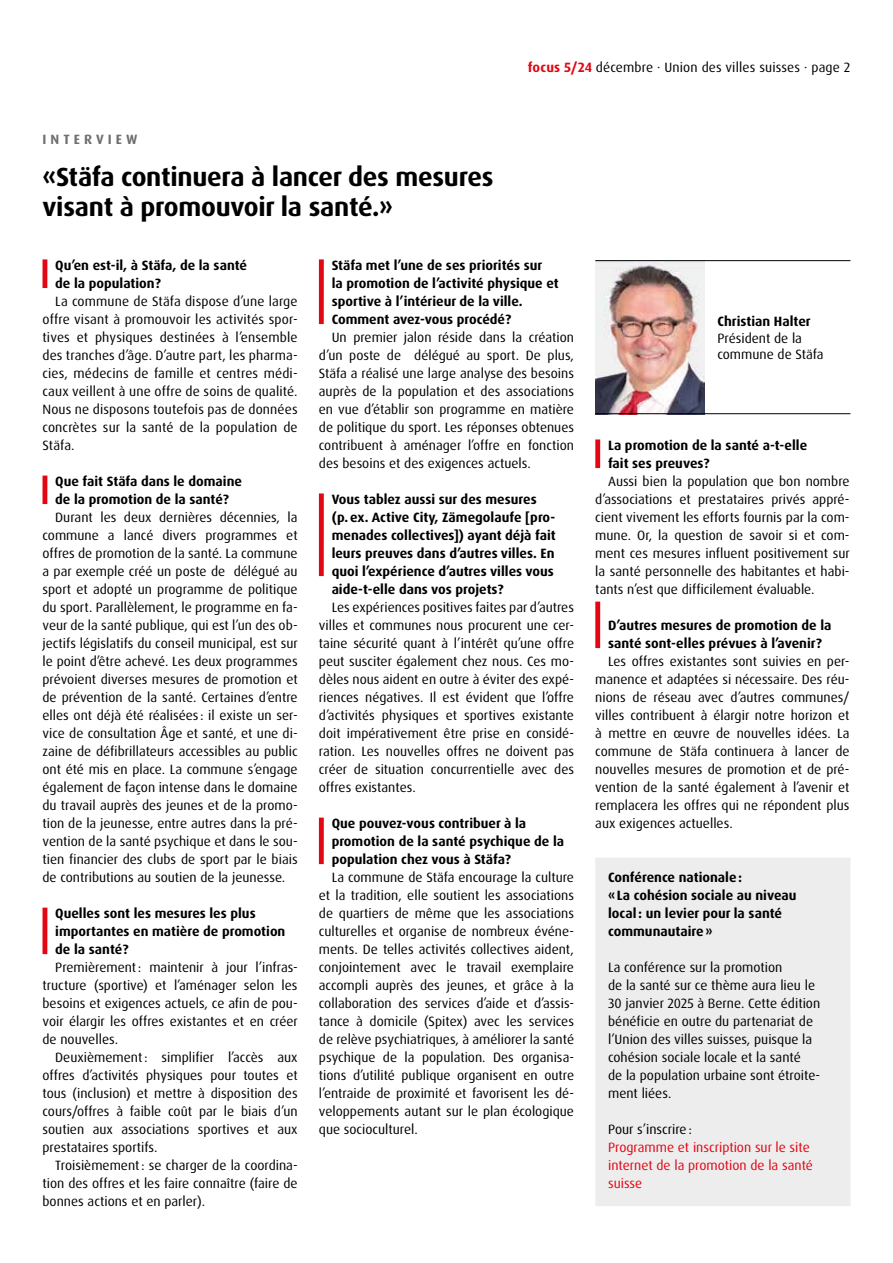
<style>
.page{position:relative;width:893px;height:1263px;background:#fff}
.page>*{position:absolute;margin:0;border:0;box-sizing:border-box;transform-origin:0 0}
.t1{font:700 26.25px/30px "Dax OT";letter-spacing:-.01em;color:#000}
.t2{font:13.5px/18px "Dax OT";color:#000;text-align:justify}
.t3{font:700 13.5px/18px "Dax OT";color:#000}
.t4{font:13.5px/18px "Dax OT";color:#e30613}
.t5{font:700 13.5px "Dax OT";letter-spacing:.3em;color:#706f6f}
.s1{font-weight:700;color:#e30613}
</style>
<div class="page">
<hr style="left:43px;top:259px;width:4px;height:29px;background:#e30613">
<div style="left:319px;top:259px;width:5px;height:65px;background:#e30613"></div>
<div style="left:319px;top:493px;width:5px;height:83px;background:#e30613"></div>
<hr style="left:43px;top:476px;width:4px;height:28px;background:#e30613">
<hr style="left:43px;top:908px;width:4px;height:46px;background:#e30613">
<img style="left:595px;top:261px;width:110px;height:152px">
<hr style="left:595px;top:413px;width:255px;height:1px;background:#000">
<hr style="left:595px;top:260px;width:255px;height:1px;background:#000">
<div style="left:319px;top:818px;width:5px;height:46px;background:#e30613"></div>
<div style="left:595px;top:439px;width:5px;height:29px;background:#e30613"></div>
<div style="left:595px;top:602px;width:5px;height:46px;background:#e30613"></div>
<div style="left:595px;top:857px;width:255px;height:349px;background:#ededed"></div>
<p class="t5" style="left:43px;top:130px;width:97px">INTERVIEW</p>
<h1 class="t1" style="left:43px;top:162px;width:452px">«Stäfa continuera à lancer des mesures visant à promouvoir la santé.»</h1>
<p class="t2" style="left:528px;top:58px;width:324px"><span class="s1">focus 5/24</span> décembre · Union des villes suisses · page 2</p>
<p class="t3" style="left:55px;top:256px;width:193px">Qu’en est-il, à Stäfa, de la santé de la population?</p>
<p class="t2" style="left:43px;top:292px;width:257px;text-indent:13px">La commune de Stäfa dispose d’une large offre visant à promouvoir les activités spor&shy;tives et physiques destinées à l’ensemble des tranches d’âge. D’autre part, les pharma&shy;cies, médecins de famille et centres médi&shy;caux veillent à une offre de soins de qualité.<br>Nous ne disposons toutefois pas de données concrètes sur la santé de la population de Stäfa.</p>
<p class="t3" style="left:55px;top:472px;width:188px">Que fait Stäfa dans le domaine de la promotion de la santé?</p>
<p class="t2" style="left:43px;top:508px;width:257px;text-indent:13px">Durant les deux dernières décennies, la commune a lancé divers programmes et offres de promotion de la santé. La commune a par exemple créé un poste de délégué au sport et adopté un programme de politique du sport. Parallèlement, le programme en fa&shy;veur de la santé publique, qui est l’un des ob&shy;jectifs législatifs du conseil municipal, est sur le point d’être achevé. Les deux programmes prévoient diverses mesures de promotion et de prévention de la santé. Certaines d’entre elles ont déjà été réalisées : il existe un ser&shy;vice de consultation Âge et santé, et une di&shy;zaine de défibrillateurs accessibles au public ont été mis en place. La commune s’engage également de façon intense dans le domaine du travail auprès des jeunes et de la promo&shy;tion de la jeunesse, entre autres dans la pré&shy;vention de la santé psychique et dans le sou&shy;tien financier des clubs de sport par le biais de contributions au soutien de la jeunesse.</p>
<p class="t3" style="left:55px;top:904px;width:232px">Quelles sont les mesures les plus importantes en matière de promotion de la santé?</p>
<p class="t2" style="left:43px;top:958px;width:257px;text-indent:13px">Premièrement: maintenir à jour l’infras&shy;tructure (sportive) et l’aménager selon les besoins et exigences actuels, ce afin de pou&shy;voir élargir les offres existantes et en créer de nouvelles.</p>
<p class="t2" style="left:43px;top:1048px;width:257px;text-indent:13px">Deuxièmement: simplifier l’accès aux offres d’activités physiques pour toutes et tous (inclusion) et mettre à disposition des cours/offres à faible coût par le biais d’un soutien aux associations sportives et aux prestataires sportifs.</p>
<p class="t2" style="left:43px;top:1156px;width:257px;text-indent:13px">Troisièmement: se charger de la coordina&shy;tion des offres et les faire connaître (faire de bonnes actions et en parler).</p>
<p class="t3" style="left:332px;top:256px;width:229px">Stäfa met l’une de ses priorités sur<br>la promotion de l’activité physique et sportive à l’intérieur de la ville.<br>Comment avez-vous procédé?</p>
<p class="t2" style="left:319px;top:328px;width:257px;text-indent:13px">Un premier jalon réside dans la création d’un poste de délégué au sport. De plus, Stäfa a réalisé une large analyse des besoins auprès de la population et des associations en vue d’établir son programme en matière de politique du sport. Les réponses obtenues contribuent à aménager l’offre en fonction des besoins et des exigences actuels.</p>
<p class="t3" style="left:332px;top:490px;width:226px">Vous tablez aussi sur des mesures (p.ex. Active City, Zämegolaufe [pro&shy;menades collectives]) ayant déjà fait leurs preuves dans d’autres villes. En quoi l’expérience d’autres villes vous aide-t-elle dans vos projets?</p>
<p class="t2" style="left:319px;top:598px;width:257px;text-indent:13px">Les expériences positives faites par d’autres villes et communes nous procurent une cer&shy;taine sécurité quant à l’intérêt qu’une offre peut susciter également chez nous. Ces mo&shy;dèles nous aident en outre à éviter des expé&shy;riences négatives. Il est évident que l’offre d’activités physiques et sportives existante doit impérativement être prise en considé&shy;ration. Les nouvelles offres ne doivent pas créer de situation concurrentielle avec des offres existantes.</p>
<p class="t3" style="left:332px;top:814px;width:234px">Que pouvez-vous contribuer à la promotion de la santé psychique de la population chez vous à Stäfa?</p>
<p class="t2" style="left:319px;top:868px;width:257px;text-indent:13px">La commune de Stäfa encourage la culture et la tradition, elle soutient les associations de quartiers de même que les associations culturelles et organise de nombreux événe&shy;ments. De telles activités collectives aident, conjointement avec le travail exemplaire accompli auprès des jeunes, et grâce à la collaboration des services d’aide et d’assis&shy;tance à domicile (Spitex) avec les services de relève psychiatriques, à améliorer la santé psychique de la population. Des organisa&shy;tions d’utilité publique organisent en outre l’entraide de proximité et favorisent les dé&shy;veloppements autant sur le plan écologique que socioculturel.</p>
<p class="t3" style="left:717px;top:313px;width:95px">Christian Halter</p>
<p class="t2" style="left:717px;top:330px;width:108px;line-height:16.5px">Président de la commune de Stäfa</p>
<p class="t3" style="left:608px;top:436px;width:201px">La promotion de la santé a-t-elle fait ses preuves?</p>
<p class="t2" style="left:595px;top:472px;width:256px;text-indent:13px">Aussi bien la population que bon nombre d’associations et prestataires privés appré&shy;cient vivement les efforts fournis par la com&shy;mune. Or, la question de savoir si et com&shy;ment ces mesures influent positivement sur la santé personnelle des habitantes et habi&shy;tants n’est que difficilement évaluable.</p>
<p class="t3" style="left:608px;top:616px;width:225px">D’autres mesures de promotion de la santé sont-elles prévues à l’avenir?</p>
<p class="t2" style="left:595px;top:652px;width:256px;text-indent:13px">Les offres existantes sont suivies en per&shy;manence et adaptées si nécessaire. Des réu&shy;nions de réseau avec d’autres communes/ villes contribuent à élargir notre horizon et à mettre en œuvre de nouvelles idées. La commune de Stäfa continuera à lancer de nouvelles mesures de promotion et de pré&shy;vention de la santé également à l’avenir et remplacera les offres qui ne répondent plus aux exigences actuelles.</p>
<p class="t3" style="left:608px;top:868px;width:190px">Conférence nationale:<br>«La cohésion sociale au niveau local: un levier pour la santé communautaire»</p>
<p class="t2" style="left:608px;top:958px;width:214px;text-align:left">La conférence sur la promotion<br>de la santé sur ce thème aura lieu le 30 janvier 2025 à Berne. Cette édition bénéficie en outre du partenariat de l’Union des villes suisses, puisque la cohésion sociale locale et la santé<br>de la population urbaine sont étroite&shy;ment liées.</p>
<p class="t2" style="left:608px;top:1120px;width:85px">Pour s’inscrire:</p>
<p class="t4" style="left:608px;top:1138px;width:206px">Programme et inscription sur le site internet de la promotion de la santé suisse</p>
</div>
